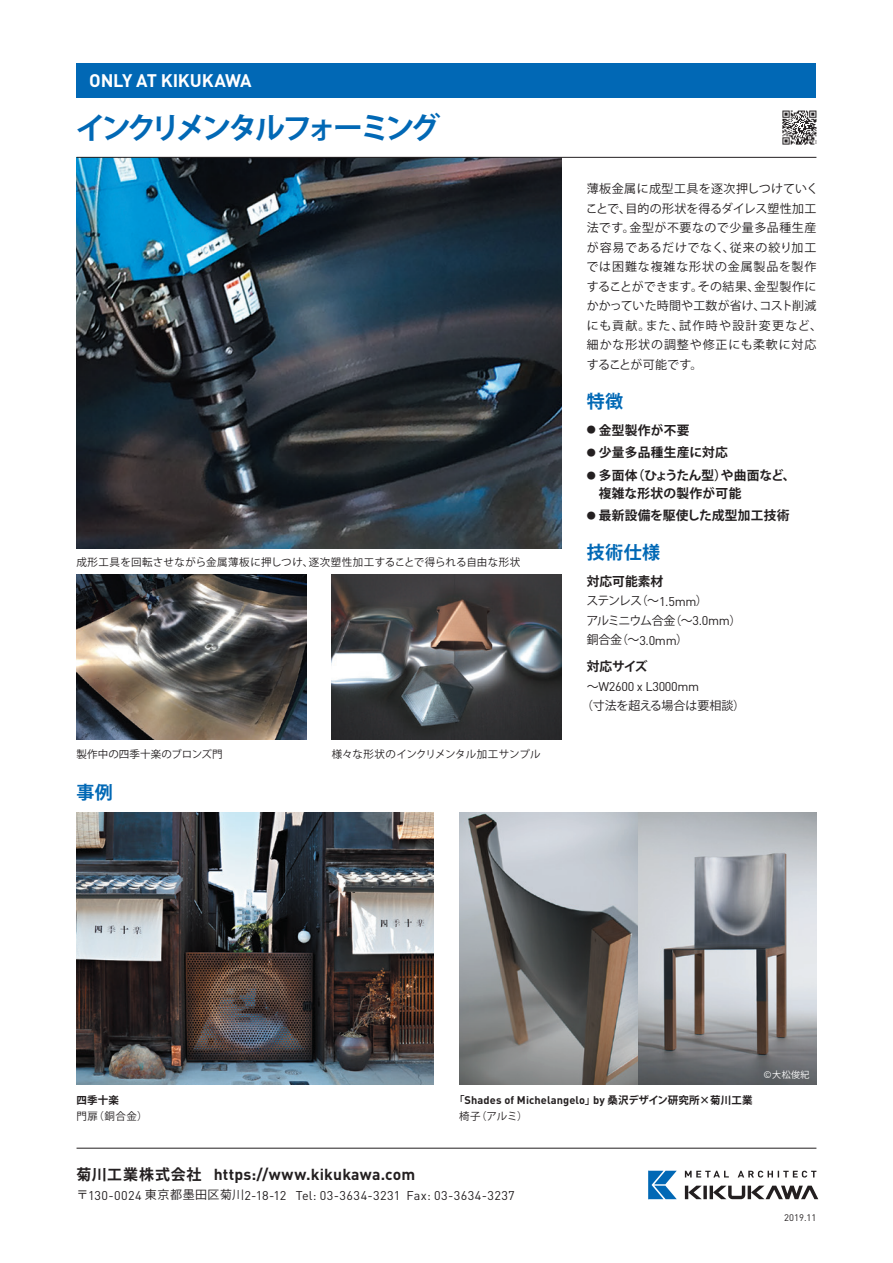
<style>
.page{position:relative;width:893px;height:1263px;background:#fff}
.page>*{position:absolute;margin:0;border:0;box-sizing:border-box;transform-origin:0 0}
.t1{font:700 30px "Koz Go Pro";letter-spacing:-.14em;color:#0168b5}
.t2{font:700 18px "DINOT";letter-spacing:-.015em;color:#fff}
.t3{font:700 18px "Koz Go Pro";letter-spacing:.025em;color:#0168b5}
.t4{font:700 15.75px "DIN";letter-spacing:.01em;color:#231f20}
.t5{font:700 12.75px/18px "Koz Go Pro";letter-spacing:.02em;color:#231f20}
.t6{font:12.6px "DIN";color:#231f20}
.t7{font:12px/19.5px "Koz Go Pro";letter-spacing:.025em;color:#231f20}
.t8{font:12px/19.5px "Koz Go Pro";letter-spacing:-.085em;color:#231f20}
.t9{font:12px "Koz Go Pro";color:#231f20}
.t10{font:700 10.95px "DIN";letter-spacing:.01em;color:#231f20}
.t11{font:10.5px "Koz Go Pro";letter-spacing:.01em;color:#231f20}
.t12{font:10.5px "Koz Go Pro";letter-spacing:.05em;color:#231f20}
.t13{font:700 10.5px "Koz Go Pro";color:#231f20}
.t14{font:9.45px "DIN";color:#231f20}
.t15{font:9px "Koz Go Pro";color:#fff}
.s1{font-size:9px}
.s2{font-family:"DIN";font-size:12.6px}
.s3{font-family:"Koz Go Pro";font-size:12px}
.s4{font-family:"DIN";font-size:9.45px}
.s5{font-family:"Koz Go Pro";font-size:10.5px}
.s6{font-family:"Koz Go Pro";font-size:15px}
</style>
<div class="page">
<img style="left:77px;top:158px;width:484px;height:391px">
<img style="left:459px;top:812px;width:357px;height:272px">
<img style="left:77px;top:812px;width:357px;height:272px">
<img style="left:77px;top:574px;width:229px;height:166px">
<img style="left:332px;top:574px;width:229px;height:166px">
<hr style="left:77px;top:1148px;width:739px;height:1px;background:#231f20">
<svg style="left:648px;top:1171px;width:29px;height:28px"></svg>
<svg style="left:685px;top:1171px;width:133px;height:28px"></svg>
<div style="left:77px;top:64px;width:739px;height:34px;background:#0168b5"></div>
<hr style="left:77px;top:157px;width:739px;height:1px;background:#231f20">
<svg style="left:782px;top:111px;width:34px;height:34px"></svg>
<h2 class="t2" style="left:89px;top:69px;width:164px">ONLY AT KIKUKAWA</h2>
<h1 class="t1" style="left:75px;top:109px;width:367px">インクリメンタルフォーミング</h1>
<p class="t12" style="left:77px;top:555px;width:445px">成形工具を回転させながら金属薄板に押しつけ、逐次塑性加工することで得られる自由な形状</p>
<p class="t11" style="left:77px;top:748px;width:148px">製作中の四季十楽のブロンズ門</p>
<h2 class="t3" style="left:77px;top:781px;width:38px">事例</h2>
<p class="t11" style="left:332px;top:748px;width:211px">様々な形状のインクリメンタル加工サンプル</p>
<p class="t7" style="left:586px;top:180px;width:238px">薄板金属に成型工具を逐次押しつけていくことで、目的の形状を得るダイレス塑性加工法です。金型が不要なので少量多品種生産が容易であるだけでなく、従来の絞り加工では困難な複雑な形状の金属製品を製作することができます。その結果、金型製作にかかっていた時間や工数が省け、コスト削減にも貢献。また、試作時や設計変更など、細かな形状の調整や修正にも柔軟に対応することが可能です。</p>
<h2 class="t3" style="left:587px;top:390px;width:38px">特徴</h2>
<p class="t5" style="left:587px;top:422px;width:104px"><span class="s1">●</span> 金型製作が不要</p>
<p class="t5" style="left:587px;top:444px;width:143px"><span class="s1">●</span> 少量多品種生産に対応</p>
<p class="t5" style="left:599px;top:467px;width:198px;text-indent:-12px"><span class="s1">●</span> 多面体（ひょうたん型）や曲面など、複雑な形状の製作が可能</p>
<p class="t5" style="left:587px;top:507px;width:204px"><span class="s1">●</span> 最新設備を駆使した成型加工技術</p>
<h2 class="t3" style="left:587px;top:540px;width:75px">技術仕様</h2>
<p class="t5" style="left:587px;top:573px;width:78px">対応可能素材</p>
<p class="t8" style="left:586px;top:591px;width:157px">ステンレス（～<span class="s2">1.5mm</span>）<br>アルミニウム合金（～<span class="s2">3.0mm</span>）銅合金（～<span class="s2">3.0mm</span>）</p>
<p class="t5" style="left:587px;top:658px;width:62px">対応サイズ</p>
<p class="t6" style="left:587px;top:679px;width:114px"><span class="s3">～</span>W2600 x L3000mm</p>
<p class="t9" style="left:581px;top:698px;width:166px">（寸法を超える場合は要相談）</p>
<p class="t15" style="left:763px;top:1069px;width:48px"><span class="s4">©</span>大松俊紀</p>
<p class="t13" style="left:77px;top:1093px;width:44px">四季十楽</p>
<p class="t11" style="left:77px;top:1109px;width:73px">門扉（銅合金）</p>
<p class="t10" style="left:454px;top:1093px;width:300px"><span class="s5">「</span>Shades of Michelangelo<span class="s5">」</span>by <span class="s5">桑沢デザイン研究所×菊川工業</span></p>
<p class="t11" style="left:459px;top:1109px;width:70px">椅子（アルミ）</p>
<h3 class="t4" style="left:77px;top:1164px;width:340px"><span class="s6">菊川工業株式会社</span> https://www.kikukawa.com</h3>
<p class="t6" style="left:77px;top:1187px;width:440px"><span class="s3">〒</span>130-0024 <span class="s3">東京都墨田区菊川</span>2-18-12 Tel: 03-3634-3231 Fax: 03-3634-3237</p>
<p class="t14" style="left:784px;top:1211px;width:34px">2019.11</p>
</div>
